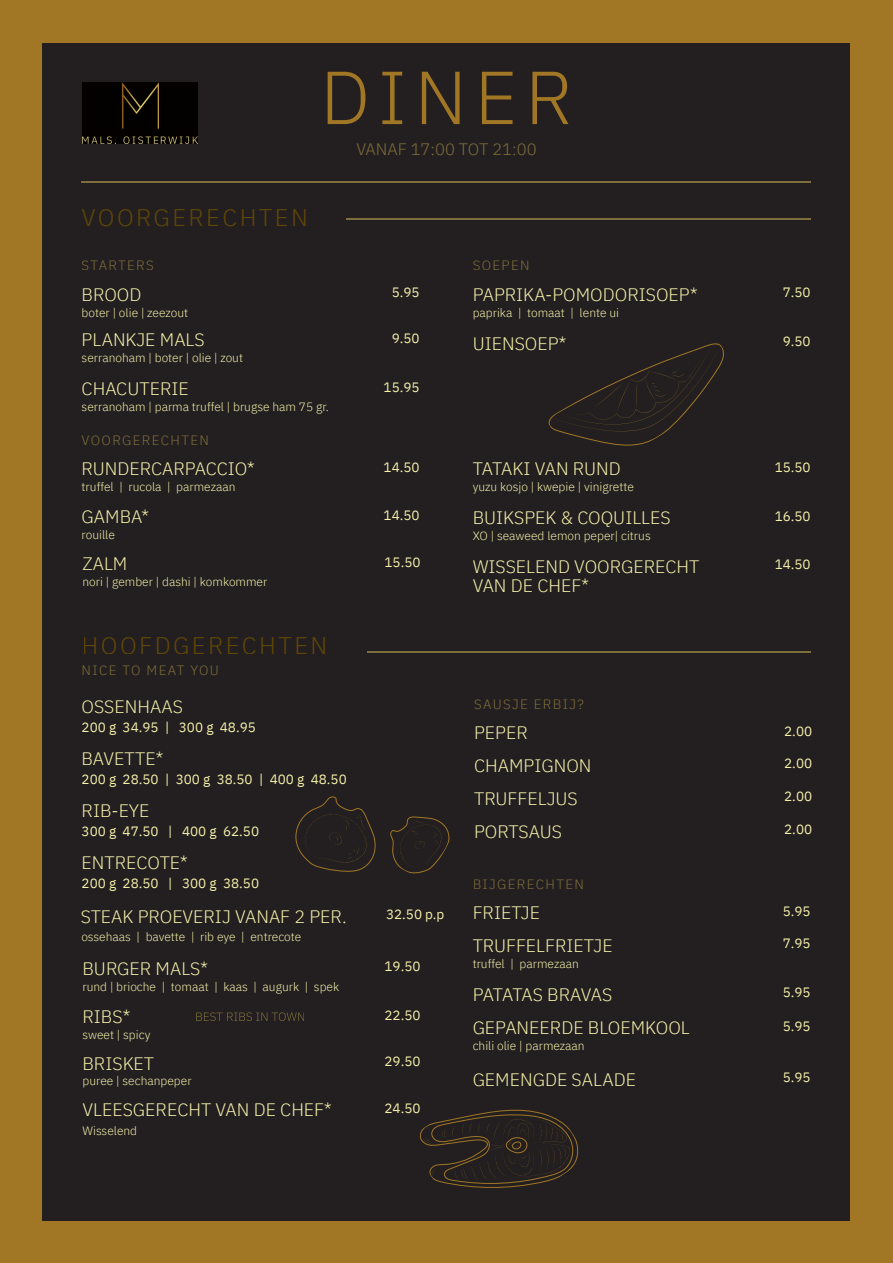
<style>
.page{position:relative;width:893px;height:1263px;background:#a17725}
.page>*{position:absolute;margin:0;border:0;box-sizing:border-box;transform-origin:0 0}
.t1{font:300 75px "IBM Plex Sans";letter-spacing:.1em;color:#a17725}
.t2{font:300 24px "IBM Plex Sans";letter-spacing:.1em;color:#614706}
.t3{font:300 18px/19.5px "IBM Plex Sans";color:#f5f1ab}
.t4{font:300 16.5px "IBM Plex Sans";color:#7e6e3b}
.t5{font:13.5px "IBM Plex Sans";color:#f5f1ab}
.t6{font:300 13.5px "IBM Plex Sans";letter-spacing:.1em;color:#7e6e3b}
.t7{font:300 12px "IBM Plex Sans";color:#f5f1ab}
</style>
<div class="page">
<div style="left:42px;top:43px;width:808px;height:1177px;background:#231f20"></div>
<img style="left:82px;top:83px;width:115px;height:61px">
<hr style="left:82px;top:181px;width:729px;height:1px;background:#7e6e3b">
<hr style="left:346px;top:218px;width:465px;height:2px;background:#7e6e3b">
<hr style="left:367px;top:651px;width:444px;height:1px;background:#7e6e3b">
<svg style="left:196px;top:1012px;width:108px;height:9px"></svg>
<svg style="left:419px;top:1109px;width:160px;height:79px"></svg>
<svg style="left:296px;top:796px;width:80px;height:75px"></svg>
<svg style="left:390px;top:817px;width:59px;height:57px"></svg>
<svg style="left:548px;top:343px;width:176px;height:103px"></svg>
<h2 class="t2" style="left:82px;top:199px;width:228px">VOORGERECHTEN</h2>
<p class="t6" style="left:82px;top:255px;width:74px">STARTERS</p>
<h1 class="t1" style="left:320px;top:41px;width:254px">DINER</h1>
<h3 class="t4" style="left:356px;top:137px;width:182px">VANAF 17:00 TOT 21:00</h3>
<p class="t6" style="left:473px;top:255px;width:58px">SOEPEN</p>
<h3 class="t3" style="left:82px;top:283px;width:61px">BROOD</h3>
<h3 class="t3" style="left:82px;top:329px;width:124px">PLANKJE MALS</h3>
<h3 class="t3" style="left:82px;top:378px;width:109px">CHACUTERIE</h3>
<p class="t7" style="left:82px;top:304px;width:108px">boter | olie | zeezout</p>
<p class="t7" style="left:82px;top:349px;width:163px">serranoham | boter | olie | zout</p>
<p class="t7" style="left:82px;top:398px;width:249px">serranoham | parma truffel | brugse ham 75 gr.</p>
<p class="t6" style="left:82px;top:430px;width:129px">VOORGERECHTEN</p>
<h3 class="t3" style="left:82px;top:458px;width:175px">RUNDERCARPACCIO*</h3>
<h3 class="t3" style="left:82px;top:505px;width:69px">GAMBA*</h3>
<p class="t7" style="left:82px;top:478px;width:155px">truffel | rucola | parmezaan</p>
<p class="t7" style="left:82px;top:526px;width:35px">rouille</p>
<h3 class="t3" style="left:82px;top:552px;width:46px">ZALM</h3>
<p class="t7" style="left:82px;top:573px;width:186px">nori | gember | dashi | komkommer</p>
<h2 class="t2" style="left:82px;top:627px;width:247px">HOOFDGERECHTEN</h2>
<p class="t6" style="left:82px;top:660px;width:139px">NICE TO MEAT YOU</p>
<h3 class="t3" style="left:82px;top:695px;width:103px">OSSENHAAS</h3>
<p class="t5" style="left:82px;top:717px;width:176px">200 g 34.95 | 300 g 48.95</p>
<h3 class="t3" style="left:82px;top:747px;width:83px">BAVETTE*</h3>
<p class="t5" style="left:82px;top:769px;width:267px">200 g 28.50 | 300 g 38.50 | 400 g 48.50</p>
<h3 class="t3" style="left:82px;top:799px;width:69px">RIB-EYE</h3>
<p class="t5" style="left:82px;top:821px;width:179px">300 g 47.50 | 400 g 62.50</p>
<h3 class="t3" style="left:82px;top:851px;width:108px">ENTRECOTE*</h3>
<p class="t5" style="left:392px;top:282px;width:29px">5.95</p>
<p class="t5" style="left:392px;top:328px;width:29px">9.50</p>
<p class="t5" style="left:384px;top:377px;width:38px">15.95</p>
<p class="t5" style="left:384px;top:457px;width:38px">14.50</p>
<p class="t5" style="left:384px;top:504px;width:38px">14.50</p>
<p class="t5" style="left:384px;top:551px;width:38px">15.50</p>
<p class="t5" style="left:82px;top:873px;width:179px">200 g 28.50 | 300 g 38.50</p>
<h3 class="t3" style="left:81px;top:905px;width:267px">STEAK PROEVERIJ VANAF 2 PER.</h3>
<p class="t5" style="left:386px;top:904px;width:60px">32.50 p.p</p>
<p class="t7" style="left:81px;top:927px;width:222px">ossehaas | bavette | rib eye | entrecote</p>
<h3 class="t3" style="left:82px;top:957px;width:127px">BURGER MALS*</h3>
<h3 class="t3" style="left:82px;top:1006px;width:49px">RIBS*</h3>
<h3 class="t3" style="left:82px;top:1052px;width:73px">BRISKET</h3>
<h3 class="t3" style="left:82px;top:1098px;width:251px">VLEESGERECHT VAN DE CHEF*</h3>
<p class="t5" style="left:384px;top:956px;width:38px">19.50</p>
<p class="t5" style="left:384px;top:1005px;width:38px">22.50</p>
<p class="t5" style="left:384px;top:1051px;width:38px">29.50</p>
<p class="t5" style="left:384px;top:1097px;width:38px">24.50</p>
<p class="t7" style="left:82px;top:977px;width:258px">rund | brioche | tomaat | kaas | augurk | spek</p>
<p class="t7" style="left:82px;top:1025px;width:69px">sweet | spicy</p>
<p class="t7" style="left:82px;top:1072px;width:111px">puree | sechanpeper</p>
<p class="t7" style="left:82px;top:1121px;width:56px">Wisselend</p>
<h3 class="t3" style="left:473px;top:283px;width:226px">PAPRIKA-POMODORISOEP*</h3>
<h3 class="t3" style="left:473px;top:332px;width:95px">UIENSOEP*</h3>
<p class="t7" style="left:473px;top:304px;width:148px">paprika | tomaat | lente ui</p>
<h3 class="t3" style="left:473px;top:458px;width:150px">TATAKI VAN RUND</h3>
<h3 class="t3" style="left:473px;top:507px;width:199px">BUIKSPEK &amp; COQUILLES</h3>
<h3 class="t3" style="left:473px;top:555px;width:228px">WISSELEND VOORGERECHT<br>VAN DE CHEF*</h3>
<p class="t7" style="left:473px;top:478px;width:163px">yuzu kosjo | kwepie | vinigrette</p>
<p class="t7" style="left:473px;top:527px;width:180px">XO | seaweed lemon peper| citrus</p>
<p class="t6" style="left:474px;top:694px;width:111px">SAUSJE ERBIJ?</p>
<h3 class="t3" style="left:474px;top:715px;width:119px;line-height:32.8px">PEPER<br>CHAMPIGNON</h3>
<h3 class="t3" style="left:474px;top:787px;width:105px">TRUFFELJUS</h3>
<h3 class="t3" style="left:474px;top:820px;width:89px">PORTSAUS</h3>
<p class="t6" style="left:473px;top:874px;width:113px">BIJGERECHTEN</p>
<h3 class="t3" style="left:473px;top:901px;width:69px">FRIETJE</h3>
<h3 class="t3" style="left:473px;top:934px;width:141px">TRUFFELFRIETJE</h3>
<p class="t7" style="left:473px;top:954px;width:108px">truffel | parmezaan</p>
<h3 class="t3" style="left:473px;top:976px;width:219px;line-height:33.6px">PATATAS BRAVAS<br>GEPANEERDE BLOEMKOOL</h3>
<h3 class="t3" style="left:473px;top:1068px;width:165px">GEMENGDE SALADE</h3>
<p class="t7" style="left:473px;top:1037px;width:114px">chili olie | parmezaan</p>
<p class="t5" style="left:783px;top:282px;width:29px">7.50</p>
<p class="t5" style="left:783px;top:331px;width:29px">9.50</p>
<p class="t5" style="left:775px;top:457px;width:38px">15.50</p>
<p class="t5" style="left:775px;top:506px;width:38px">16.50</p>
<p class="t5" style="left:775px;top:554px;width:38px">14.50</p>
<p class="t5" style="left:784px;top:720px;width:29px">2.00</p>
<p class="t5" style="left:784px;top:753px;width:29px">2.00</p>
<p class="t5" style="left:784px;top:786px;width:29px">2.00</p>
<p class="t5" style="left:784px;top:819px;width:29px">2.00</p>
<p class="t5" style="left:783px;top:900px;width:29px">5.95</p>
<p class="t5" style="left:783px;top:933px;width:29px">7.95</p>
<p class="t5" style="left:783px;top:982px;width:29px">5.95</p>
<p class="t5" style="left:783px;top:1015px;width:29px">5.95</p>
<p class="t5" style="left:783px;top:1067px;width:29px">5.95</p>
</div>
